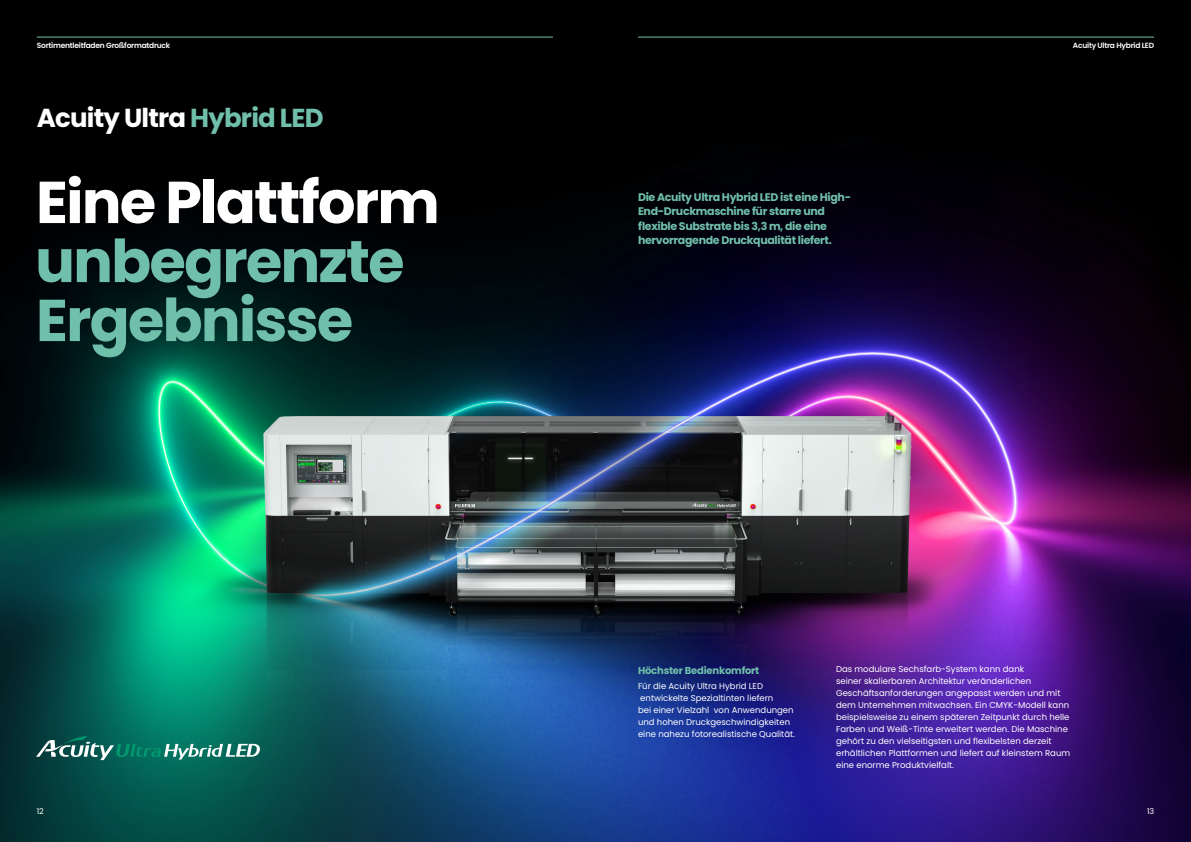
<style>
.page{position:relative;width:1191px;height:842px;background:#fff}
.page>*{position:absolute;margin:0;border:0;box-sizing:border-box;transform-origin:0 0}
.t1{font:700 59px/59px "Poppins";letter-spacing:-.03em;color:#70bfab}
.t2{font:700 26px "Poppins";letter-spacing:-.03em;color:#fff}
.t3{font:700 11px/14px "Poppins";letter-spacing:-.03em;color:#70bfab}
.t4{font:700 10px "Poppins";letter-spacing:-.02em;color:#70bfab}
.t5{font:8.5px/12px "Poppins";color:#fff}
.t6{font:8px "Poppins";color:#fff}
.t7{font:600 7.5px "Poppins";letter-spacing:-.03em;color:#fff}
.s1{color:#70bfab}
.s2{color:#fff}
</style>
<div class="page">
<img style="left:0;top:0;width:1191px;height:842px">
<hr style="left:638px;top:37px;width:516px;height:1px;background:#70bfab">
<hr style="left:37px;top:37px;width:516px;height:1px;background:#70bfab">
<svg style="left:36px;top:736px;width:224px;height:24px;background:#318276"></svg>
<p class="t7" style="left:37px;top:41px;width:135px">Sortimentleitfaden Großformatdruck</p>
<p class="t7" style="left:1073px;top:41px;width:83px">Acuity Ultra Hybrid LED</p>
<p class="t2" style="left:37px;top:102px;width:288px">Acuity Ultra <span class="s1">Hybrid LED</span></p>
<p class="t1" style="left:35px;top:173px;width:406px"><span class="s2">Eine Plattform </span>unbegrenzte<br>Ergebnisse</p>
<p class="t3" style="left:638px;top:191px;width:214px">Die Acuity Ultra Hybrid LED ist eine High-End-Druckmaschine für starre und flexible Substrate bis 3,3 m, die eine hervorragende Druckqualität liefert.</p>
<p class="t4" style="left:638px;top:665px;width:123px">Höchster Bedienkomfort</p>
<p class="t5" style="left:638px;top:680px;width:158px">Für die Acuity Ultra Hybrid LED entwickelte Spezialtinten liefern<br>bei einer Vielzahl von Anwendungen und hohen Druckgeschwindigkeiten eine nahezu fotorealistische Qualität.</p>
<p class="t5" style="left:836px;top:663px;width:236px">Das modulare Sechsfarb-System kann dank<br>seiner skalierbaren Architektur veränderlichen Geschäftsanforderungen angepasst werden und mit dem Unternehmen mitwachsen. Ein CMYK-Modell kann beispielsweise zu einem späteren Zeitpunkt durch helle Farben und Weiß-Tinte erweitert werden. Die Maschine gehört zu den vielseitigsten und flexibelsten derzeit erhältlichen Plattformen und liefert auf kleinstem Raum eine enorme Produktvielfalt.</p>
<p class="t6" style="left:37px;top:806px;width:8px">12</p>
<p class="t6" style="left:1147px;top:806px;width:9px">13</p>
</div>
